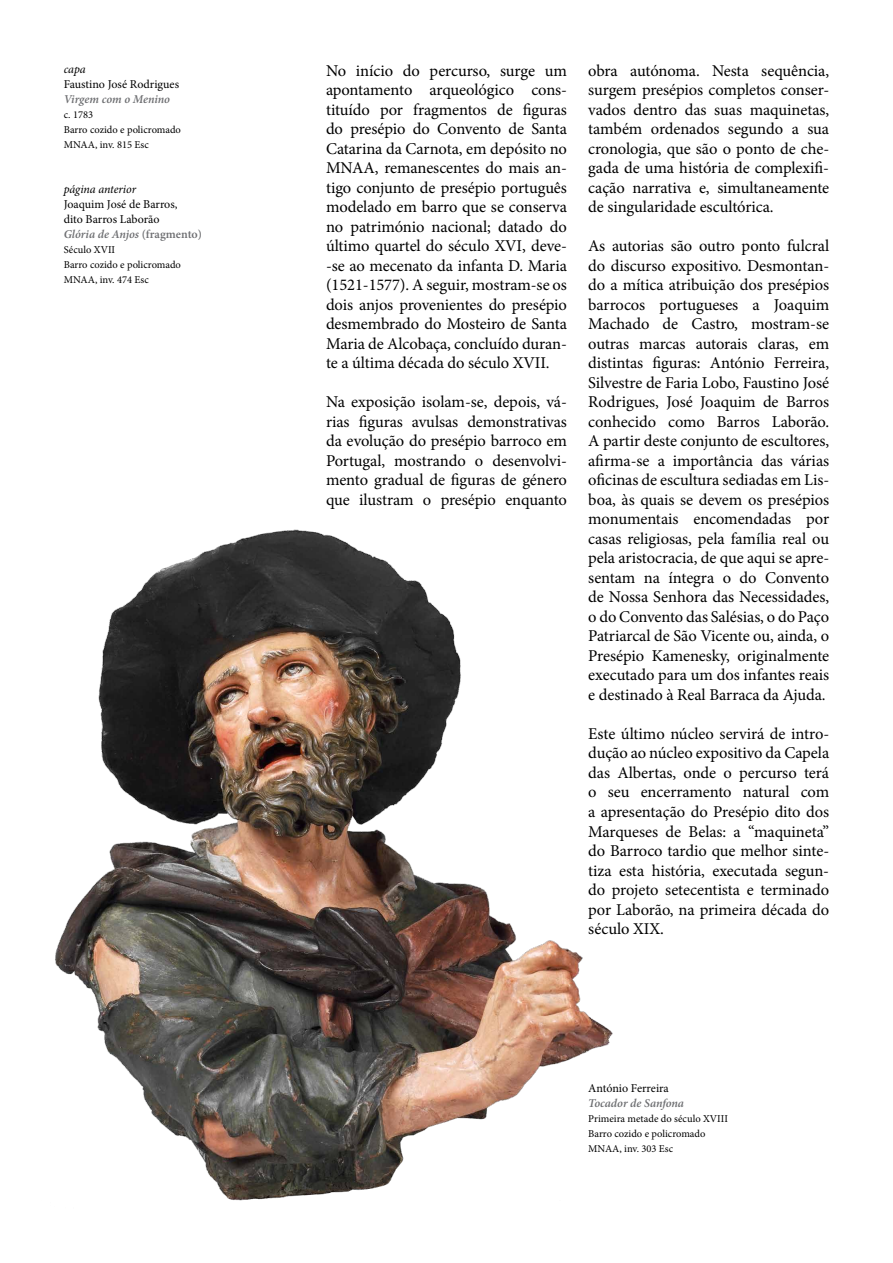
<style>
.page{position:relative;width:893px;height:1263px;background:#fff}
.page>*{position:absolute;margin:0;border:0;box-sizing:border-box;transform-origin:0 0}
.t1{font:16.5px/19.5px "Minion Pro";letter-spacing:-.005em;color:#000;text-align:justify}
.t2{font:12px/15px "Minion Pro";color:#000}
.t3{font:italic 600 12px "Minion Pro";letter-spacing:-.005em;color:#6d6e71}
.t4{font:italic 12px "Minion Pro";letter-spacing:-.01em;color:#000}
.t5{font:10.5px/15px "Minion Pro";color:#000}
.s1{font-weight:600;font-style:italic;color:#6d6e71}
.s2{font-weight:600;color:#6d6e71}
</style>
<div class="page">
<img style="left:55px;top:529px;width:558px;height:672px">
<p class="t4" style="left:64px;top:60px;width:23px">capa</p>
<p class="t2" style="left:64px;top:76px;width:117px">Faustino José Rodrigues</p>
<p class="t3" style="left:64px;top:90px;width:108px">Virgem com o Menino</p>
<p class="t5" style="left:64px;top:107px;width:119px">c. 1783<br>Barro cozido e policromado<br>MNAA, inv. 815 Esc</p>
<p class="t4" style="left:64px;top:180px;width:74px">página anterior</p>
<p class="t2" style="left:64px;top:196px;width:140px">Joaquim José de Barros,<br>dito Barros Laborão<br><span class="s1">Glória de Anjos</span> <span class="s2">(fragmento)</span></p>
<p class="t5" style="left:64px;top:242px;width:119px">Século XVII<br>Barro cozido e policromado<br>MNAA, inv. 474 Esc</p>
<p class="t1" style="left:326px;top:61px;width:242px">No início do percurso, surge um apontamento arqueológico cons&shy;tituído por fragmentos de figuras do presépio do Convento de Santa Catarina da Carnota, em depósito no MNAA, remanescentes do mais an&shy;tigo conjunto de presépio português modelado em barro que se conserva no património nacional; datado do último quartel do século XVI, deve--se ao mecenato da infanta D. Maria (1521-1577). A seguir, mostram-se os dois anjos provenientes do presépio desmembrado do Mosteiro de Santa Maria de Alcobaça, concluído duran&shy;te a última década do século XVII.</p>
<p class="t1" style="left:326px;top:392px;width:242px">Na exposição isolam-se, depois, vá&shy;rias figuras avulsas demonstrativas da evolução do presépio barroco em Portugal, mostrando o desenvolvi&shy;mento gradual de figuras de género que ilustram o presépio enquanto</p>
<p class="t1" style="left:588px;top:61px;width:242px">obra autónoma. Nesta sequência, surgem presépios completos conser&shy;vados dentro das suas maquinetas, também ordenados segundo a sua cronologia, que são o ponto de che&shy;gada de uma história de complexifi&shy;cação narrativa e, simultaneamente de singularidade escultórica.</p>
<p class="t1" style="left:588px;top:236px;width:242px">As autorias são outro ponto fulcral do discurso expositivo. Desmontan&shy;do a mítica atribuição dos presépios barrocos portugueses a Joaquim Machado de Castro, mostram-se outras marcas autorais claras, em distintas figuras: António Ferreira, Silvestre de Faria Lobo, Faustino José Rodrigues, José Joaquim de Barros conhecido como Barros Laborão.<br>A partir deste conjunto de escultores, afirma-se a importância das várias oficinas de escultura sediadas em Lis&shy;boa, às quais se devem os presépios monumentais encomendadas por casas religiosas, pela família real ou pela aristocracia, de que aqui se apre&shy;sentam na íntegra o do Convento de Nossa Senhora das Necessidades, o do Convento das Salésias, o do Paço Patriarcal de São Vicente ou, ainda, o Presépio Kamenesky, originalmente executado para um dos infantes reais e destinado à Real Barraca da Ajuda.</p>
<p class="t1" style="left:588px;top:724px;width:242px">Este último núcleo servirá de intro&shy;dução ao núcleo expositivo da Capela das Albertas, onde o percurso terá o seu encerramento natural com a apresentação do Presépio dito dos Marqueses de Belas: a “maquineta” do Barroco tardio que melhor sinte&shy;tiza esta história, executada segun&shy;do projeto setecentista e terminado por Laborão, na primeira década do século XIX.</p>
<p class="t2" style="left:588px;top:1081px;width:82px">António Ferreira</p>
<p class="t3" style="left:588px;top:1095px;width:97px">Tocador de Sanfona</p>
<p class="t5" style="left:588px;top:1111px;width:141px">Primeira metade do século XVIII<br>Barro cozido e policromado<br>MNAA, inv. 303 Esc</p>
</div>
